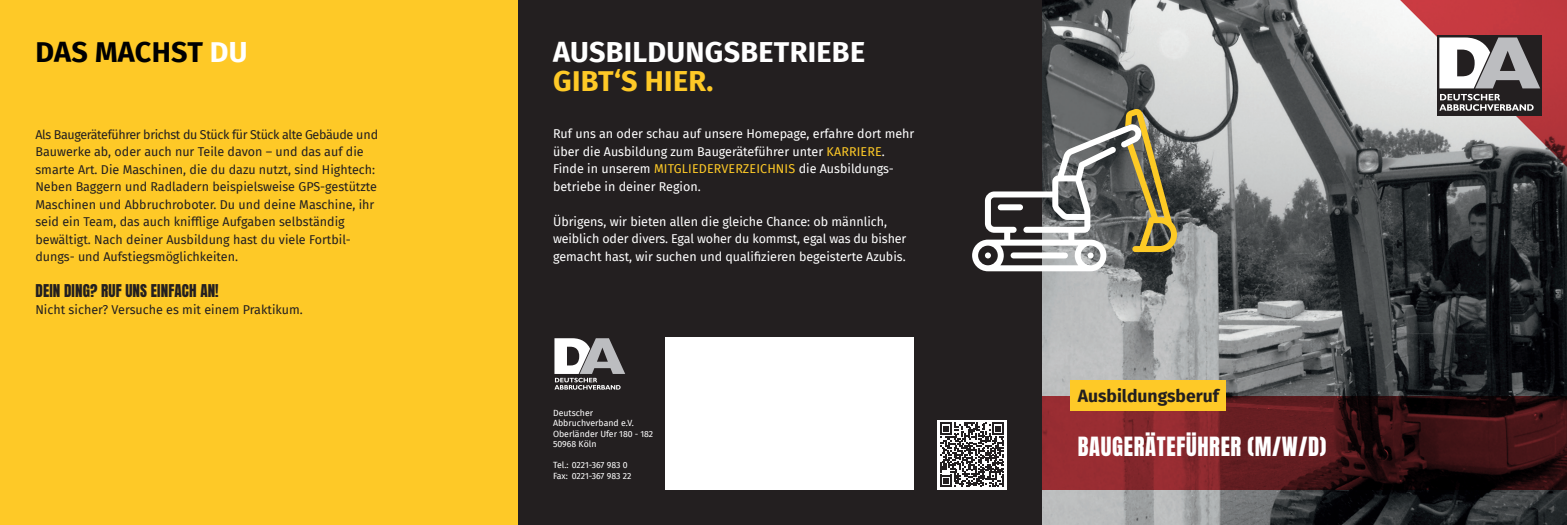
<style>
.page{position:relative;width:1567px;height:525px;background:#fff}
.page>*{position:absolute;margin:0;border:0;box-sizing:border-box;transform-origin:0 0}
.t1{font:700 28.75px/28.8px "Fira Sans";letter-spacing:.01em;color:#fff}
.t2{font:700 28.75px "Fira Sans";letter-spacing:.01em;color:#000001}
.t3{font:22.5px "Anton";letter-spacing:.03em;color:#fff}
.t4{font:700 17.5px "Fira Sans";color:#231f20}
.t5{font:15px "Anton";letter-spacing:.01em;color:#231f20}
.t6{font:12.5px/17.5px "Fira Sans";color:#231f20}
.t7{font:12.5px/17.5px "Fira Sans";color:#fff}
.t8{font:8.75px "Fira Sans";color:#fff}
.s1{color:#fff}
.s2{color:#fec927}
</style>
<div class="page">
<div style="left:517px;top:0;width:525px;height:524px;background:#231f20"></div>
<div style="left:0;top:0;width:517px;height:524px;background:#fec927"></div>
<div style="left:553px;top:336px;width:73px;height:57px;background:linear-gradient(to right,#231f20,#231f20)"></div>
<svg style="left:554px;top:338px;width:71px;height:51px"></svg>
<div style="left:937px;top:420px;width:69px;height:69px;background:#fff"></div>
<svg style="left:940px;top:422px;width:64px;height:64px"></svg>
<div style="left:665px;top:336px;width:248px;height:153px;background:#fff"></div>
<img style="left:1042px;top:0;width:524px;height:524px">
<svg style="left:1389px;top:0;width:177px;height:178px"></svg>
<svg style="left:972px;top:109px;width:204px;height:162px"></svg>
<svg style="left:1042px;top:396px;width:524px;height:93px"></svg>
<div style="left:1070px;top:380px;width:155px;height:31px;background:#fec927"></div>
<p class="t2" style="left:36px;top:28px;width:213px">DAS MACHST <span class="s1">DU</span></p>
<p class="t6" style="left:35px;top:125px;width:344px">Als Baugeräteführer brichst du Stück für Stück alte Gebäude und Bauwerke ab, oder auch nur Teile davon – und das auf die smarte Art. Die Maschinen, die du dazu nutzt, sind Hightech:<br>Neben Baggern und Radladern beispielsweise GPS-gestützte Maschinen und Abbruchroboter. Du und deine Maschine, ihr seid ein Team, das auch knifflige Aufgaben selbständig bewältigt. Nach deiner Ausbildung hast du viele Fortbil&shy;dungs- und Aufstiegsmöglichkeiten.</p>
<p class="t5" style="left:36px;top:282px;width:185px">DEIN DING? RUF UNS EINFACH AN!</p>
<p class="t6" style="left:35px;top:300px;width:269px">Nicht sicher? Versuche es mit einem Praktikum.</p>
<p class="t1" style="left:553px;top:36px;width:313px">AUSBILDUNGSBETRIEBE<br><span class="s2">GIBT‘S HIER.</span></p>
<p class="t7" style="left:553px;top:125px;width:363px">Ruf uns an oder schau auf unsere Homepage, erfahre dort mehr über die Ausbildung zum Baugeräteführer unter <span class="s2">KARRIERE</span>.<br>Finde in unserem <span class="s2">MITGLIEDERVERZEICHNIS</span> die Ausbildungs&shy;betriebe in deiner Region.</p>
<p class="t7" style="left:553px;top:212px;width:355px">Übrigens, wir bieten allen die gleiche Chance: ob männlich, weiblich oder divers. Egal woher du kommst, egal was du bisher gemacht hast, wir suchen und qualifizieren begeisterte Azubis.</p>
<p class="t8" style="left:553px;top:406px;width:42px">Deutscher</p>
<p class="t8" style="left:553px;top:416px;width:82px">Abbruchverband e.V.</p>
<p class="t8" style="left:553px;top:427px;width:102px">Oberländer Ufer 180 - 182</p>
<p class="t8" style="left:553px;top:437px;width:45px">50968 Köln</p>
<p class="t8" style="left:553px;top:458px;width:76px">Tel.: 0221-367 983 0</p>
<p class="t8" style="left:553px;top:469px;width:80px">Fax: 0221-367 983 22</p>
<p class="t4" style="left:1077px;top:381px;width:143px">Ausbildungsberuf</p>
<p class="t3" style="left:1077px;top:434px;width:250px">BAUGERÄTEFÜHRER (M/W/D)</p>
</div>
